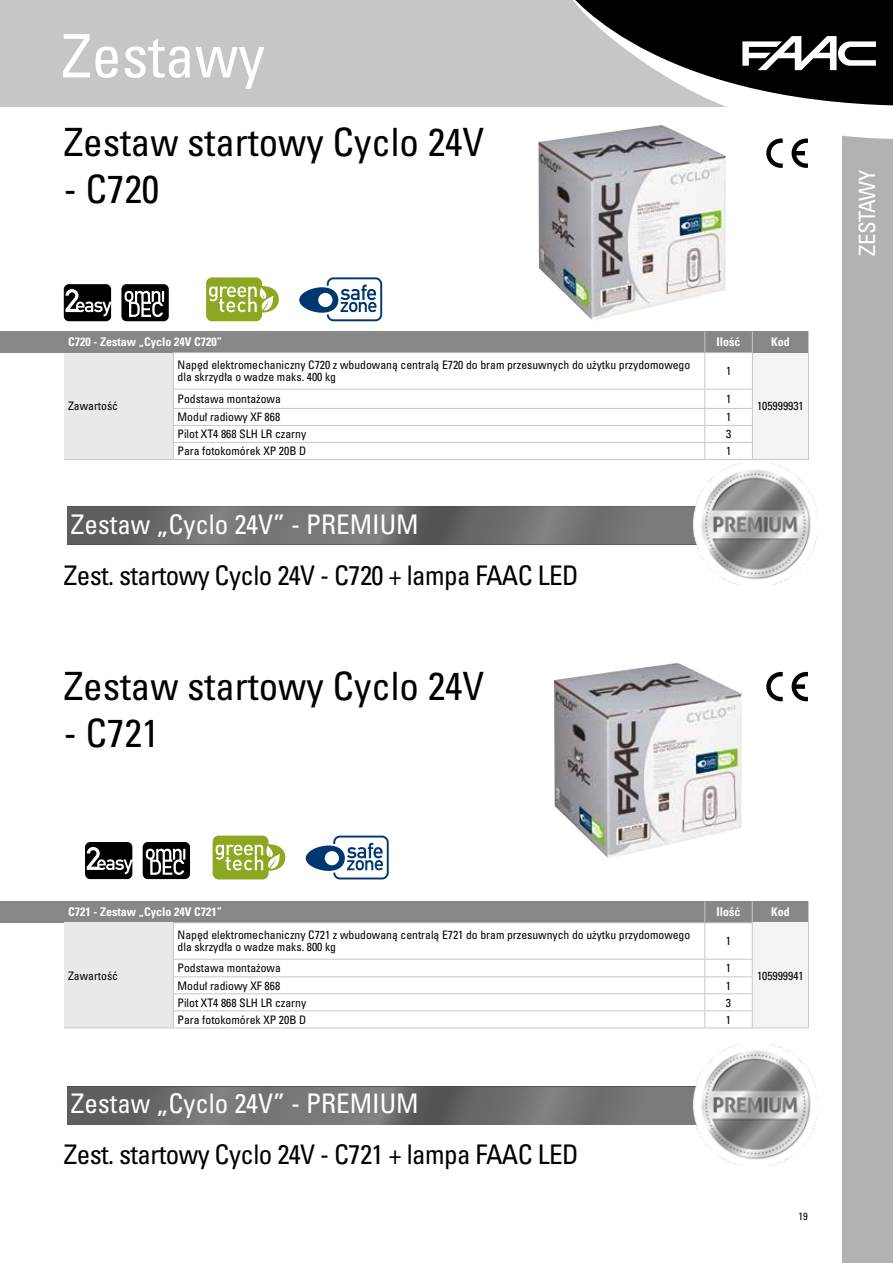
<style>
.page{position:relative;width:893px;height:1263px;background:#fff}
.page>*{position:absolute;margin:0;border:0;box-sizing:border-box;transform-origin:0 0}
.t1{font:60px "Univers CE 57 Condensed";color:#fff}
.t2{font:39px "Univers CE 57 Condensed";color:#000}
.t3{font:27px "Univers CE 57 Condensed";letter-spacing:-.02em;color:#000}
.t4{font:27px "Univers CE 57 Condensed";color:#fff}
.t5{font:22.5px "Univers CE 57 Condensed";letter-spacing:-.025em;color:#fff}
.t6{font:12px "Univers CE 67 Condensed Bold";color:#fff}
.t7{font:11.7px/12px "Univers CE 57 Condensed";color:#000}
.t8{font:10.5px "Univers CE 57 Condensed";color:#000}
</style>
<div class="page">
<div style="left:842px;top:112px;width:51px;height:1151px;background:#b3b2b2"></div>
<div style="left:0;top:0;width:893px;height:106px;background:#c6c6c6"></div>
<svg style="left:564px;top:106px;width:329px;height:33px"></svg>
<svg style="left:573px;top:0;width:320px;height:106px"></svg>
<svg style="left:766px;top:138px;width:42px;height:30px"></svg>
<svg style="left:64px;top:284px;width:47px;height:37px;background:#363636"></svg>
<svg style="left:121px;top:284px;width:48px;height:37px"></svg>
<div style="left:327px;top:277px;width:55px;height:44px;border:2px solid #003770;border-radius:6px"></div>
<svg style="left:299px;top:285px;width:77px;height:28px"></svg>
<svg style="left:206px;top:277px;width:73px;height:44px"></svg>
<img style="left:538px;top:125px;width:188px;height:195px">
<img style="left:554px;top:663px;width:188px;height:195px">
<svg style="left:85px;top:842px;width:47px;height:37px;background:#363636"></svg>
<svg style="left:143px;top:842px;width:47px;height:37px"></svg>
<div style="left:333px;top:836px;width:56px;height:43px;border:2px solid #003770;border-radius:6px"></div>
<svg style="left:306px;top:843px;width:77px;height:28px"></svg>
<svg style="left:213px;top:836px;width:72px;height:43px"></svg>
<svg style="left:766px;top:672px;width:42px;height:29px"></svg>
<svg style="left:67px;top:1087px;width:615px;height:38px;background:#6f6f6f"></svg>
<img style="left:682px;top:1044px;width:136px;height:121px">
<div style="left:0;top:901px;width:808px;height:22px;background:#878787"></div>
<div style="left:64px;top:923px;width:109px;height:105px;background:#e9e9e9"></div>
<div style="left:752px;top:923px;width:56px;height:105px;background:#f4f4f4"></div>
<hr style="left:64px;top:1027px;width:109px;height:1px;background:#c6c6c6">
<hr style="left:752px;top:1027px;width:57px;height:1px;background:#c6c6c6">
<svg style="left:64px;top:901px;width:745px;height:22px"></svg>
<hr style="left:173px;top:922px;width:532px;height:1px;background:#c6c6c6">
<hr style="left:173px;top:923px;width:1px;height:36px;background:#c6c6c6">
<hr style="left:705px;top:922px;width:48px;height:1px;background:#c6c6c6">
<hr style="left:704px;top:923px;width:1px;height:36px;background:#c6c6c6">
<hr style="left:752px;top:923px;width:1px;height:36px;background:#c6c6c6">
<hr style="left:808px;top:923px;width:1px;height:36px;background:#c6c6c6">
<hr style="left:173px;top:959px;width:532px;height:1px;background:#c6c6c6">
<hr style="left:705px;top:959px;width:48px;height:1px;background:#c6c6c6">
<svg style="left:173px;top:960px;width:1px;height:67px"></svg>
<svg style="left:704px;top:960px;width:1px;height:67px"></svg>
<svg style="left:752px;top:960px;width:1px;height:67px"></svg>
<svg style="left:808px;top:959px;width:1px;height:68px"></svg>
<hr style="left:173px;top:976px;width:532px;height:1px;background:#c6c6c6">
<hr style="left:173px;top:993px;width:532px;height:1px;background:#c6c6c6">
<hr style="left:173px;top:1010px;width:532px;height:1px;background:#c6c6c6">
<hr style="left:173px;top:1027px;width:532px;height:1px;background:#c6c6c6">
<hr style="left:705px;top:976px;width:48px;height:1px;background:#c6c6c6">
<hr style="left:705px;top:993px;width:48px;height:1px;background:#c6c6c6">
<hr style="left:705px;top:1010px;width:48px;height:1px;background:#c6c6c6">
<hr style="left:705px;top:1027px;width:47px;height:1px;background:#c6c6c6">
<svg style="left:67px;top:506px;width:615px;height:38px;background:#6f6f6f"></svg>
<img style="left:682px;top:463px;width:136px;height:122px">
<div style="left:0;top:331px;width:808px;height:22px;background:#878787"></div>
<div style="left:64px;top:353px;width:109px;height:106px;background:#e9e9e9"></div>
<div style="left:752px;top:353px;width:56px;height:106px;background:#f4f4f4"></div>
<hr style="left:64px;top:459px;width:109px;height:1px;background:#c6c6c6">
<hr style="left:752px;top:459px;width:57px;height:1px;background:#c6c6c6">
<svg style="left:704px;top:331px;width:105px;height:22px"></svg>
<hr style="left:173px;top:352px;width:532px;height:1px;background:#c6c6c6">
<hr style="left:173px;top:353px;width:1px;height:36px;background:#c6c6c6">
<hr style="left:705px;top:352px;width:48px;height:1px;background:#c6c6c6">
<hr style="left:704px;top:353px;width:1px;height:36px;background:#c6c6c6">
<hr style="left:752px;top:353px;width:1px;height:36px;background:#c6c6c6">
<hr style="left:808px;top:353px;width:1px;height:36px;background:#c6c6c6">
<hr style="left:173px;top:389px;width:532px;height:1px;background:#c6c6c6">
<hr style="left:705px;top:389px;width:48px;height:1px;background:#c6c6c6">
<svg style="left:173px;top:390px;width:1px;height:69px"></svg>
<svg style="left:704px;top:389px;width:1px;height:70px"></svg>
<svg style="left:752px;top:389px;width:1px;height:70px"></svg>
<svg style="left:808px;top:389px;width:1px;height:70px"></svg>
<hr style="left:173px;top:408px;width:532px;height:1px;background:#c6c6c6">
<hr style="left:173px;top:425px;width:532px;height:1px;background:#c6c6c6">
<hr style="left:173px;top:442px;width:532px;height:1px;background:#c6c6c6">
<hr style="left:173px;top:459px;width:532px;height:1px;background:#c6c6c6">
<hr style="left:705px;top:408px;width:48px;height:1px;background:#c6c6c6">
<hr style="left:705px;top:425px;width:48px;height:1px;background:#c6c6c6">
<hr style="left:705px;top:442px;width:48px;height:1px;background:#c6c6c6">
<hr style="left:705px;top:459px;width:47px;height:1px;background:#c6c6c6">
<h1 class="t1" style="left:62px;top:22px;width:205px">Zestawy</h1>
<h2 class="t2" style="left:64px;top:120px;width:422px">Zestaw startowy Cyclo 24V</h2>
<h2 class="t2" style="left:64px;top:167px;width:97px">- C720</h2>
<p class="t6" style="left:68px;top:335px;width:155px">C720 - Zestaw „Cyclo 24V C720”</p>
<p class="t6" style="left:717px;top:335px;width:25px">Ilość</p>
<p class="t6" style="left:771px;top:335px;width:20px">Kod</p>
<p class="t7" style="left:68px;top:400px;width:52px">Zawartość</p>
<p class="t7" style="left:178px;top:359px;width:514px">Napęd elektromechaniczny C720 z wbudowaną centralą E720 do bram przesuwnych do użytku przydomowego dla skrzydła o wadze maks. 400 kg</p>
<p class="t7" style="left:726px;top:365px;width:7px">1</p>
<p class="t7" style="left:178px;top:393px;width:105px">Podstawa montażowa</p>
<p class="t7" style="left:726px;top:393px;width:7px">1</p>
<p class="t7" style="left:178px;top:411px;width:104px">Moduł radiowy XF 868</p>
<p class="t7" style="left:726px;top:411px;width:7px">1</p>
<p class="t7" style="left:178px;top:428px;width:130px">Pilot XT4 868 SLH LR czarny</p>
<p class="t7" style="left:726px;top:428px;width:7px">3</p>
<p class="t7" style="left:178px;top:445px;width:130px">Para fotokomórek XP 20B D</p>
<p class="t7" style="left:726px;top:445px;width:7px">1</p>
<h3 class="t4" style="left:71px;top:509px;width:349px">Zestaw „Cyclo 24V” - PREMIUM</h3>
<h3 class="t3" style="left:64px;top:560px;width:516px">Zest. startowy Cyclo 24V - C720 + lampa FAAC LED</h3>
<p class="t7" style="left:757px;top:400px;width:48px">105999931</p>
<h2 class="t2" style="left:64px;top:664px;width:422px">Zestaw startowy Cyclo 24V</h2>
<h2 class="t2" style="left:64px;top:711px;width:97px">- C721</h2>
<h3 class="t5" style="left:855px;top:255px;width:87px;rotate:-90deg">ZESTAWY</h3>
<p class="t6" style="left:68px;top:905px;width:155px">C721 - Zestaw „Cyclo 24V C721”</p>
<p class="t6" style="left:716px;top:905px;width:25px">Ilość</p>
<p class="t6" style="left:771px;top:905px;width:20px">Kod</p>
<p class="t7" style="left:68px;top:970px;width:52px">Zawartość</p>
<p class="t7" style="left:178px;top:929px;width:514px">Napęd elektromechaniczny C721 z wbudowaną centralą E721 do bram przesuwnych do użytku przydomowego dla skrzydła o wadze maks. 800 kg</p>
<p class="t7" style="left:726px;top:935px;width:7px">1</p>
<p class="t7" style="left:178px;top:962px;width:105px">Podstawa montażowa</p>
<p class="t7" style="left:726px;top:962px;width:7px">1</p>
<p class="t7" style="left:178px;top:980px;width:104px">Moduł radiowy XF 868</p>
<p class="t7" style="left:726px;top:980px;width:7px">1</p>
<p class="t7" style="left:178px;top:997px;width:130px">Pilot XT4 868 SLH LR czarny</p>
<p class="t7" style="left:726px;top:997px;width:7px">3</p>
<p class="t7" style="left:178px;top:1014px;width:130px">Para fotokomórek XP 20B D</p>
<p class="t7" style="left:726px;top:1014px;width:7px">1</p>
<p class="t7" style="left:757px;top:970px;width:48px">105999941</p>
<h3 class="t4" style="left:71px;top:1088px;width:349px">Zestaw „Cyclo 24V” - PREMIUM</h3>
<h3 class="t3" style="left:64px;top:1139px;width:516px">Zest. startowy Cyclo 24V - C721 + lampa FAAC LED</h3>
<p class="t8" style="left:799px;top:1210px;width:11px">19</p>
</div>
